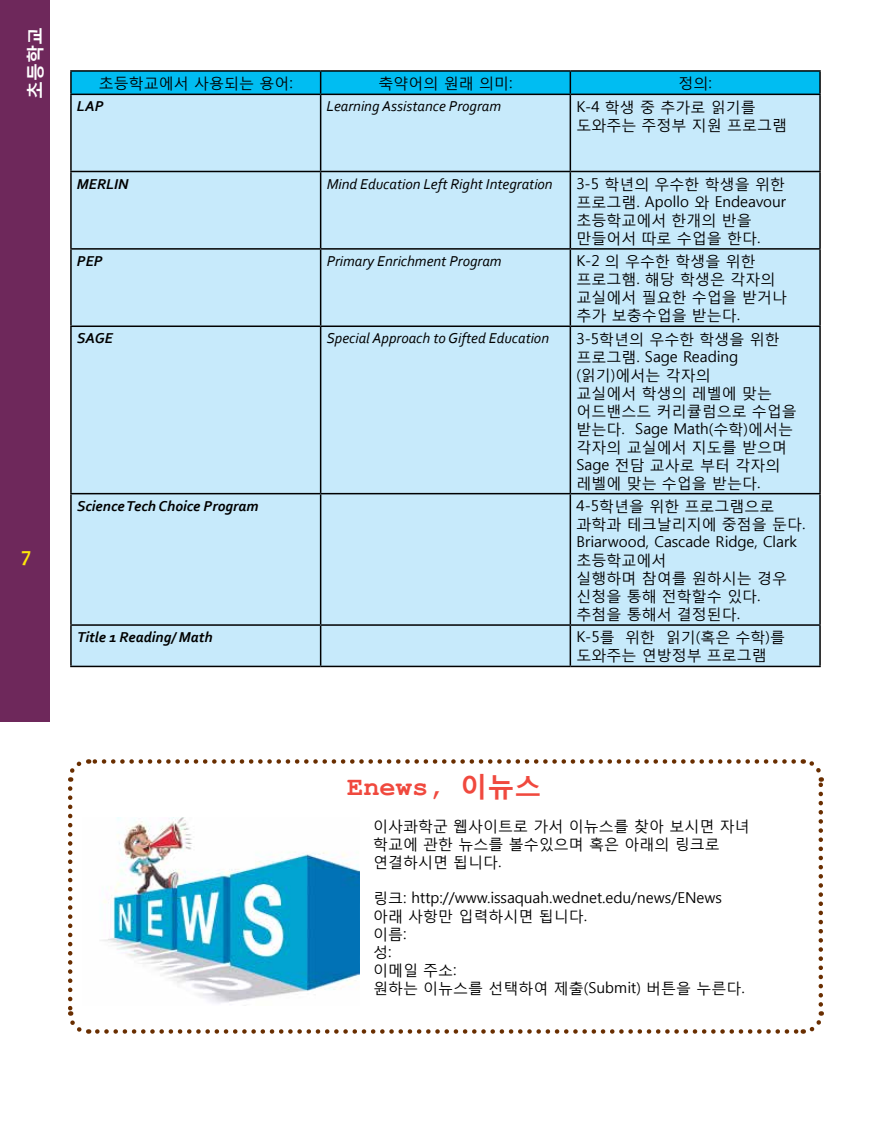
<style>
.page{position:relative;width:891px;height:1134px;background:#fff}
.page>*{position:absolute;margin:0;border:0;box-sizing:border-box;transform-origin:0 0}
.t1{font:700 27px "Courier New";color:#f0493e}
.t2{font:700 21px "Candara";color:#fde70a}
.t3{font:700 18px "Malgun Gothic";color:#fff}
.t4{font:15px/18px "Malgun Gothic";color:#000}
.t5{font:italic 15px "Corbel";color:#000}
.t6{font:italic 700 15px "Corbel";color:#000}
.s1{font-family:"Malgun Gothic"}
</style>
<div class="page">
<div style="left:0;top:0;width:49px;height:722px;background:#6e285b"></div>
<svg style="left:68px;top:788px;width:21px;height:246px"></svg>
<svg style="left:97px;top:1011px;width:727px;height:23px"></svg>
<svg style="left:802px;top:759px;width:22px;height:245px"></svg>
<svg style="left:68px;top:759px;width:726px;height:23px"></svg>
<div style="left:72px;top:95px;width:747px;height:571px;background:#c7eafb"></div>
<hr style="left:70px;top:70px;width:251px;height:2px;background:#000">
<hr style="left:70px;top:72px;width:2px;height:22px;background:#000">
<hr style="left:321px;top:70px;width:249px;height:2px;background:#000">
<hr style="left:570px;top:70px;width:251px;height:2px;background:#000">
<svg style="left:71px;top:71px;width:749px;height:23px"></svg>
<hr style="left:819px;top:72px;width:2px;height:22px;background:#000">
<hr style="left:70px;top:94px;width:251px;height:1px;background:#000">
<hr style="left:70px;top:95px;width:2px;height:76px;background:#000">
<hr style="left:321px;top:94px;width:249px;height:1px;background:#000">
<hr style="left:320px;top:95px;width:1px;height:76px;background:#000">
<hr style="left:570px;top:94px;width:251px;height:1px;background:#000">
<hr style="left:570px;top:95px;width:1px;height:76px;background:#000">
<hr style="left:819px;top:95px;width:2px;height:76px;background:#000">
<hr style="left:70px;top:171px;width:251px;height:1px;background:#000">
<hr style="left:70px;top:172px;width:2px;height:76px;background:#000">
<hr style="left:321px;top:171px;width:249px;height:1px;background:#000">
<hr style="left:320px;top:172px;width:1px;height:76px;background:#000">
<hr style="left:570px;top:171px;width:251px;height:1px;background:#000">
<hr style="left:570px;top:172px;width:1px;height:76px;background:#000">
<hr style="left:819px;top:172px;width:2px;height:76px;background:#000">
<hr style="left:70px;top:248px;width:251px;height:2px;background:#000">
<hr style="left:70px;top:250px;width:2px;height:76px;background:#000">
<hr style="left:321px;top:248px;width:249px;height:2px;background:#000">
<hr style="left:320px;top:250px;width:1px;height:76px;background:#000">
<hr style="left:570px;top:248px;width:251px;height:2px;background:#000">
<hr style="left:570px;top:250px;width:1px;height:76px;background:#000">
<hr style="left:819px;top:250px;width:2px;height:76px;background:#000">
<hr style="left:70px;top:326px;width:251px;height:1px;background:#000">
<hr style="left:70px;top:327px;width:2px;height:166px;background:#000">
<hr style="left:321px;top:326px;width:249px;height:1px;background:#000">
<hr style="left:320px;top:327px;width:1px;height:166px;background:#000">
<hr style="left:570px;top:326px;width:251px;height:1px;background:#000">
<hr style="left:570px;top:327px;width:1px;height:166px;background:#000">
<hr style="left:819px;top:327px;width:2px;height:166px;background:#000">
<hr style="left:70px;top:493px;width:251px;height:1px;background:#000">
<hr style="left:70px;top:494px;width:2px;height:130px;background:#000">
<hr style="left:321px;top:493px;width:249px;height:1px;background:#000">
<hr style="left:320px;top:494px;width:1px;height:130px;background:#000">
<hr style="left:570px;top:493px;width:251px;height:1px;background:#000">
<hr style="left:570px;top:494px;width:1px;height:130px;background:#000">
<hr style="left:819px;top:494px;width:2px;height:130px;background:#000">
<hr style="left:70px;top:624px;width:251px;height:2px;background:#000">
<hr style="left:70px;top:626px;width:2px;height:40px;background:#000">
<hr style="left:321px;top:624px;width:249px;height:2px;background:#000">
<hr style="left:320px;top:626px;width:1px;height:40px;background:#000">
<hr style="left:570px;top:624px;width:251px;height:2px;background:#000">
<hr style="left:570px;top:626px;width:1px;height:40px;background:#000">
<hr style="left:819px;top:626px;width:2px;height:40px;background:#000">
<hr style="left:70px;top:666px;width:251px;height:1px;background:#000">
<hr style="left:321px;top:666px;width:249px;height:1px;background:#000">
<hr style="left:570px;top:666px;width:251px;height:1px;background:#000">
<img style="left:83px;top:817px;width:277px;height:188px">
<p class="t3" style="left:24px;top:99px;width:73px;rotate:-90deg">초등학교</p>
<h2 class="t2" style="left:22px;top:542px;width:11px">7</h2>
<p class="t4" style="left:99px;top:74px;width:195px">초등학교에서 사용되는 용어:</p>
<p class="t4" style="left:379px;top:74px;width:135px">축약어의 원래 의미:</p>
<p class="t4" style="left:679px;top:74px;width:35px">정의:</p>
<p class="t6" style="left:77px;top:97px;width:28px">LAP</p>
<p class="t5" style="left:327px;top:97px;width:176px">Learning Assistance Program</p>
<p class="t4" style="left:576px;top:98px;width:212px">K-4 학생 중 추가로 읽기를 도와주는 주정부 지원 프로그램</p>
<p class="t6" style="left:77px;top:174px;width:53px">MERLIN</p>
<p class="t5" style="left:327px;top:174px;width:228px">Mind Education Left Right Integration</p>
<p class="t4" style="left:576px;top:175px;width:211px">3-5 학년의 우수한 학생을 위한 프로그램. Apollo 와 Endeavour 초등학교에서 한개의 반을 만들어서 따로 수업을 한다.</p>
<p class="t6" style="left:77px;top:252px;width:27px">PEP</p>
<p class="t5" style="left:327px;top:252px;width:176px">Primary Enrichment Program</p>
<p class="t4" style="left:576px;top:252px;width:212px">K-2 의 우수한 학생을 위한 프로그햄. 해당 학생은 각자의 교실에서 필요한 수업을 받거나 추가 보충수업을 받는다.</p>
<p class="t6" style="left:77px;top:329px;width:38px">SAGE</p>
<p class="t5" style="left:327px;top:329px;width:224px">Special Approach to Gifted Education</p>
<p class="t4" style="left:576px;top:330px;width:222px">3-5학년의 우수한 학생을 위한 프로그램. Sage Reading (읽기)에서는 각자의<br>교실에서 학생의 레벨에 맞는 어드밴스드 커리큘럼으로 수업을 받는다. Sage Math(수학)에서는 각자의 교실에서 지도를 받으며<br>Sage 전담 교사로 부터 각자의 레벨에 맞는 수업을 받는다.</p>
<p class="t6" style="left:77px;top:497px;width:183px">Science Tech Choice Program</p>
<p class="t4" style="left:576px;top:497px;width:231px">4-5학년을 위한 프로그램으로 과학과 테크날리지에 중점을 둔다.<br>Briarwood, Cascade Ridge, Clark 초등학교에서<br>실행하며 참여를 원하시는 경우 신청을 통해 전학할수 있다. 추첨을 통해서 결정된다.</p>
<p class="t6" style="left:77px;top:628px;width:137px">Title 1 Reading/ Math</p>
<p class="t4" style="left:576px;top:628px;width:210px">K-5를 위한 읽기(혹은 수학)를 도와주는 연방정부 프로그램</p>
<h1 class="t1" style="left:347px;top:770px;width:196px">Enews, <span class="s1">이뉴스</span></h1>
<p class="t4" style="left:373px;top:817px;width:378px">이사콰학군 웹사이트로 가서 이뉴스를 찾아 보시면 자녀 학교에 관한 뉴스를 볼수있으며 혹은 아래의 링크로 연결하시면 됩니다.</p>
<p class="t4" style="left:373px;top:889px;width:373px">링크: http://www.issaquah.wednet.edu/news/ENews 아래 사항만 입력하시면 됩니다.<br>이름:<br>성:<br>이메일 주소:<br>원하는 이뉴스를 선택하여 제출(Submit) 버튼을 누른다.</p>
</div>
